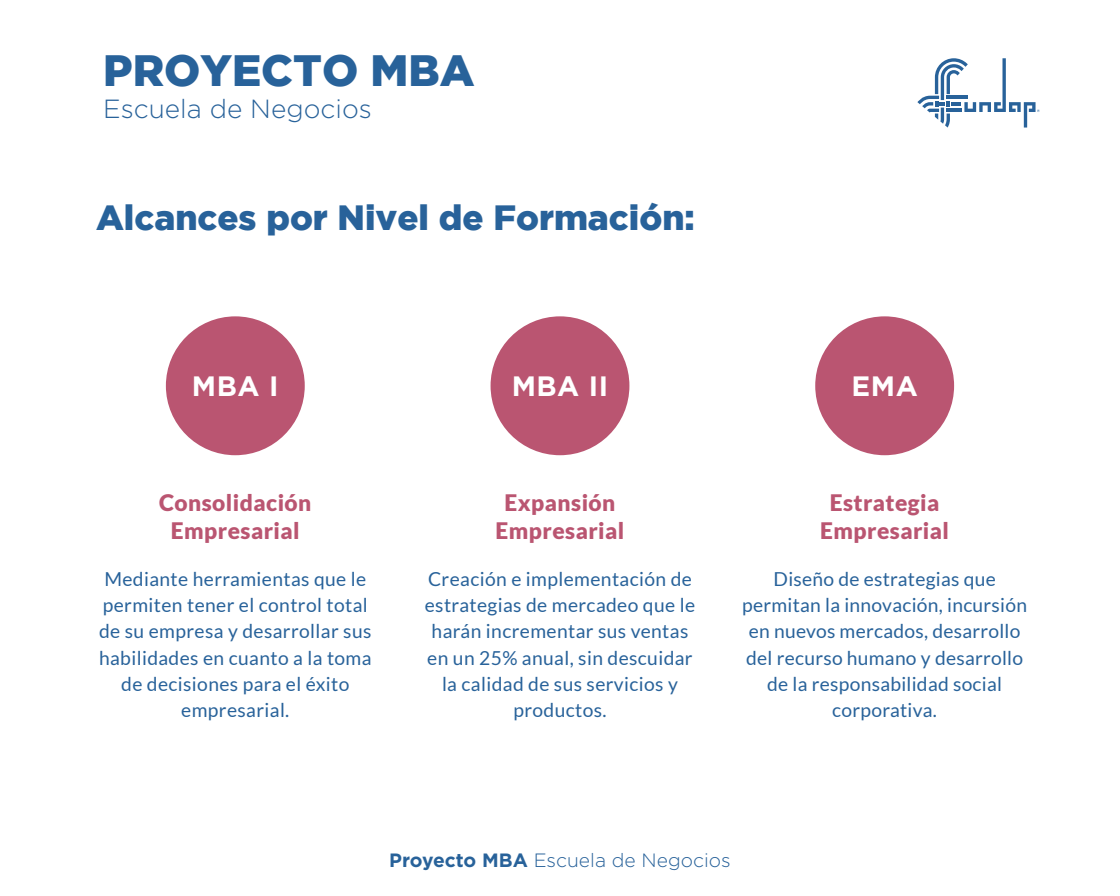
<style>
.page{position:relative;width:1120px;height:896px;background:#fff}
.page>*{position:absolute;margin:0;border:0;box-sizing:border-box;transform-origin:0 0}
.t1{font:900 43.75px "Gotham";color:#28629a}
.t2{font:900 35px "Gotham";color:#28629a}
.t3{font:700 28px "Gotham";letter-spacing:.02em;color:#fff}
.t4{font:300 26.25px "Gotham";color:#28629a}
.t5{font:900 22.75px/27.3px "Lato";letter-spacing:.02em;color:#ba5571;text-align:center}
.t6{font:19.25px/26.2px "Lato";letter-spacing:.02em;color:#28629a;text-align:center}
.t7{font:300 19.25px "Gotham";color:#28629a}
.s1{font-weight:700}
</style>
<div class="page">
<svg style="left:917px;top:58px;width:123px;height:70px"></svg>
<div style="left:166px;top:316px;width:139px;height:139px;background:#ba5571;border-radius:50%"></div>
<div style="left:815px;top:316px;width:139px;height:139px;background:#ba5571;border-radius:50%"></div>
<div style="left:491px;top:316px;width:138px;height:139px;background:#ba5571;border-radius:50%"></div>
<h1 class="t1" style="left:103px;top:45px;width:373px">PROYECTO MBA</h1>
<h3 class="t4" style="left:103px;top:94px;width:270px">Escuela de Negocios</h3>
<h2 class="t2" style="left:96px;top:197px;width:600px">Alcances por Nivel de Formación:</h2>
<h3 class="t3" style="left:192px;top:370px;width:88px">MBA I</h3>
<p class="t5" style="left:159px;top:489px;width:154px">Consolidación<br>Empresarial</p>
<p class="t6" style="left:99px;top:566px;width:274px">Mediante herramientas que le permiten tener el control total de su empresa y desarrollar sus habilidades en cuanto a la toma de decisiones para el éxito empresarial.</p>
<h3 class="t3" style="left:512px;top:370px;width:98px">MBA II</h3>
<p class="t5" style="left:496px;top:489px;width:130px">Expansión<br>Empresarial</p>
<p class="t6" style="left:425px;top:566px;width:272px">Creación e implementación de estrategias de mercadeo que le harán incrementar sus ventas en un 25% anual, sin descuidar la calidad de sus servicios y productos.</p>
<h3 class="t3" style="left:852px;top:370px;width:68px">EMA</h3>
<p class="t5" style="left:820px;top:489px;width:130px">Estrategia<br>Empresarial</p>
<p class="t6" style="left:742px;top:566px;width:286px">Diseño de estrategias que permitan la innovación, incursión en nuevos mercados, desarrollo del recurso humano y desarrollo de la responsabilidad social corporativa.</p>
<p class="t7" style="left:389px;top:850px;width:343px"><span class="s1">Proyecto MBA</span> Escuela de Negocios</p>
</div>
